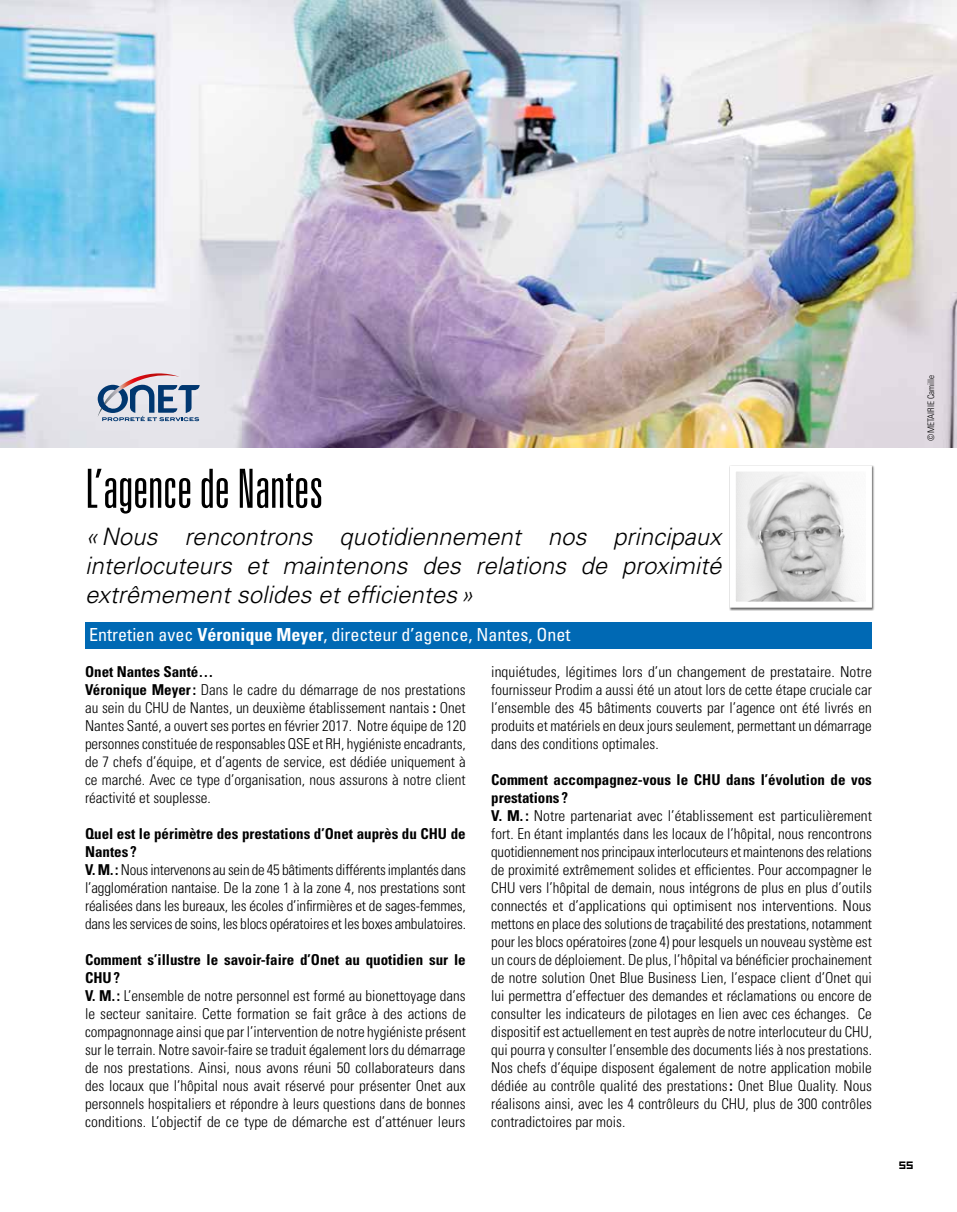
<style>
.page{position:relative;width:957px;height:1212px;background:#fff}
.page>*{position:absolute;margin:0;border:0;box-sizing:border-box;transform-origin:0 0}
.t1{font:300 ultra-condensed 54px "Univers LT Std";color:#000}
.t2{font:italic 300 24px/28.8px "Univers LT Std";color:#000;text-align:justify}
.t3{font:condensed 18px "Univers";color:#fff}
.t4{font:300 condensed 15px/18px "Univers LT Std";color:#000;text-align:justify}
.t5{font:700 condensed 15px/18px "Univers";color:#000}
.t6{font:12px "Hooge 0555";color:#000}
.t7{font:300 condensed 9px "Univers";color:#000}
.s1{font-weight:700}
</style>
<div class="page">
<img style="left:0;top:0;width:957px;height:448px">
<div style="left:85px;top:623px;width:787px;height:26px;background:#0069b4"></div>
<div style="left:729px;top:465px;width:146px;height:146px;background:#000;opacity:.6"></div>
<img style="left:737px;top:472px;width:128px;height:129px">
<div style="left:730px;top:465px;width:142px;height:143px;border:6px solid #fff"></div>
<svg style="left:98px;top:373px;width:102px;height:48px;background:#a2abc0"></svg>
<h1 class="t1" style="left:85px;top:460px;width:240px">L’agence de Nantes</h1>
<h2 class="t2" style="left:85px;top:522px;width:638px">«Nous rencontrons quotidiennement nos principaux interlocuteurs et maintenons des relations de proximité extrêmement solides et efficientes»</h2>
<p class="t3" style="left:89px;top:623px;width:482px">Entretien avec <span class="s1">Véronique Meyer</span>, directeur d’agence, Nantes, Onet</p>
<p class="t5" style="left:85px;top:662px;width:130px">Onet Nantes Santé…</p>
<p class="t4" style="left:85px;top:680px;width:382px"><span class="s1">Véronique Meyer:</span> Dans le cadre du démarrage de nos prestations au sein du CHU de Nantes, un deuxième établissement nantais <span class="s1">:</span> Onet Nantes Santé, a ouvert ses portes en février 2017. Notre équipe de 120 personnes constituée de responsables QSE et RH, hygiéniste encadrants, de 7 chefs d’équipe, et d’agents de service, est dédiée uniquement à ce marché. Avec ce type d’organisation, nous assurons à notre client réactivité et souplesse.</p>
<p class="t5" style="left:85px;top:824px;width:382px">Quel est le périmètre des prestations d’Onet auprès du CHU de<br>Nantes ?</p>
<p class="t4" style="left:85px;top:860px;width:382px"><span class="s1">V. M.:</span> Nous intervenons au sein de 45 bâtiments différents implantés dans l’agglomération nantaise. De la zone 1 à la zone 4, nos prestations sont réalisées dans les bureaux, les écoles d’infirmières et de sages-femmes, dans les services de soins, les blocs opératoires et les boxes ambulatoires.</p>
<p class="t5" style="left:85px;top:950px;width:382px">Comment s’illustre le savoir-faire d’Onet au quotidien sur le<br>CHU?</p>
<p class="t4" style="left:85px;top:986px;width:382px"><span class="s1">V. M. :</span> L’ensemble de notre personnel est formé au bionettoyage dans le secteur sanitaire. Cette formation se fait grâce à des actions de compagnonnage ainsi que par l’intervention de notre hygiéniste présent sur le terrain. Notre savoir-faire se traduit également lors du démarrage de nos prestations. Ainsi, nous avons réuni 50 collaborateurs dans des locaux que l’hôpital nous avait réservé pour présenter Onet aux personnels hospitaliers et répondre à leurs questions dans de bonnes conditions. L’objectif de ce type de démarche est d’atténuer leurs</p>
<p class="t4" style="left:491px;top:662px;width:382px">inquiétudes, légitimes lors d’un changement de prestataire. Notre fournisseur Prodim a aussi été un atout lors de cette étape cruciale car l’ensemble des 45 bâtiments couverts par l’agence ont été livrés en produits et matériels en deux jours seulement, permettant un démarrage dans des conditions optimales.</p>
<p class="t5" style="left:491px;top:770px;width:382px">Comment accompagnez-vous le CHU dans l’évolution de vos prestations ?</p>
<p class="t4" style="left:491px;top:806px;width:382px"><span class="s1">V. M. :</span> Notre partenariat avec l’établissement est particulièrement fort. En étant implantés dans les locaux de l’hôpital, nous rencontrons quotidiennement nos principaux interlocuteurs et maintenons des relations de proximité extrêmement solides et efficientes. Pour accompagner le CHU vers l’hôpital de demain, nous intégrons de plus en plus d’outils connectés et d’applications qui optimisent nos interventions. Nous mettons en place des solutions de traçabilité des prestations, notamment pour les blocs opératoires (zone 4) pour lesquels un nouveau système est un cours de déploiement. De plus, l’hôpital va bénéficier prochainement de notre solution Onet Blue Business Lien, l’espace client d’Onet qui lui permettra d’effectuer des demandes et réclamations ou encore de consulter les indicateurs de pilotages en lien avec ces échanges. Ce dispositif est actuellement en test auprès de notre interlocuteur du CHU, qui pourra y consulter l’ensemble des documents liés à nos prestations.<br>Nos chefs d’équipe disposent également de notre application mobile dédiée au contrôle qualité des prestations<span class="s1">:</span> Onet Blue Quality. Nous réalisons ainsi, avec les 4 contrôleurs du CHU, plus de 300 contrôles contradictoires par mois.</p>
<p class="t7" style="left:925px;top:441px;width:68px;rotate:-90deg">©METAIRIE Camille</p>
<p class="t6" style="left:899px;top:1157px;width:16px">55</p>
</div>
